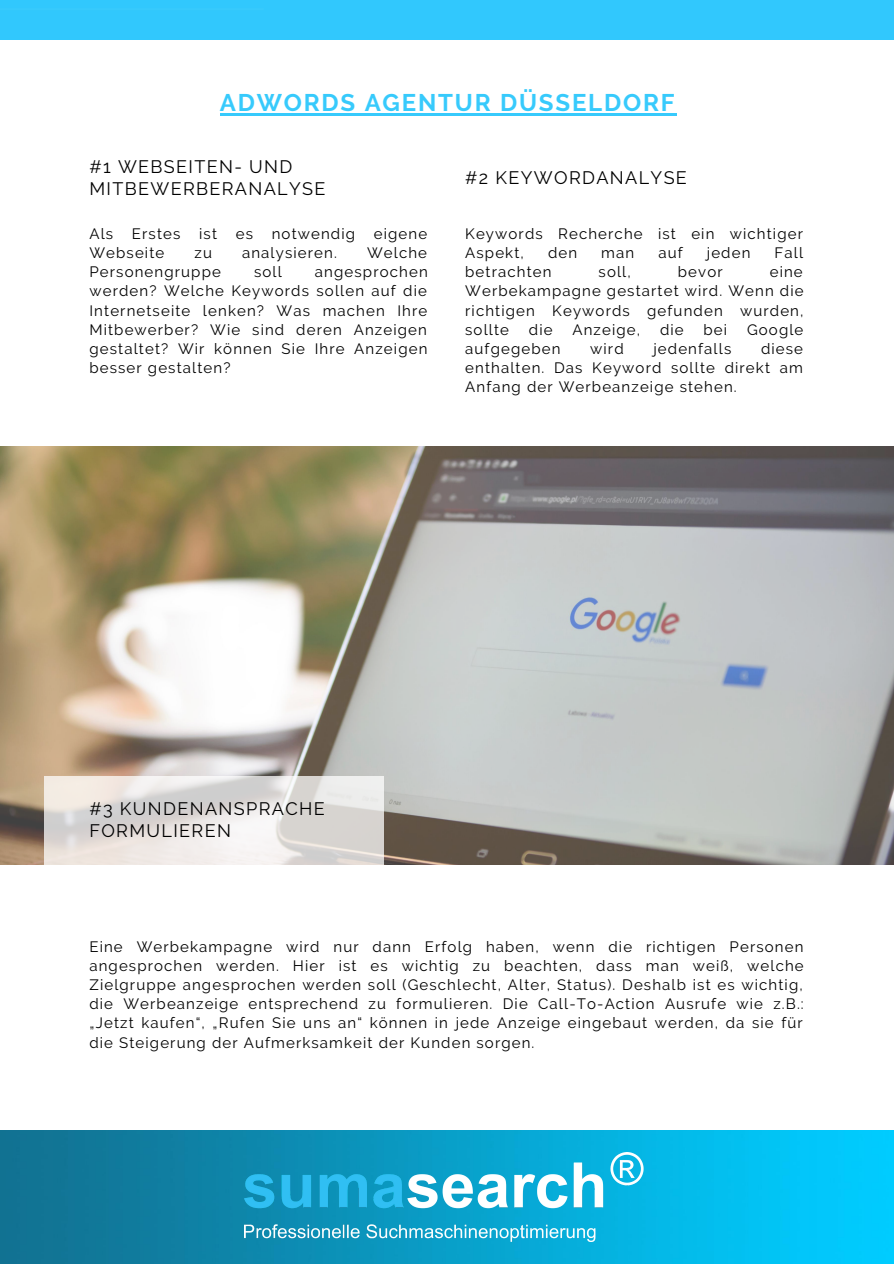
<style>
.page{position:relative;width:894px;height:1264px;background:#fff}
.page>*{position:absolute;margin:0;border:0;box-sizing:border-box;transform-origin:0 0}
.t1{font:700 24px "Raleway";letter-spacing:.075em;color:#37cafc}
.t2{font:18px/22.5px "Raleway";letter-spacing:.075em;color:#000}
.t3{font:15px/19.2px "Raleway";letter-spacing:.075em;color:#000;text-align:justify}
</style>
<div class="page">
<img style="left:0;top:1130px;width:893px;height:133px">
<img style="left:244px;top:1152px;width:405px;height:89px">
<div style="left:0;top:0;width:893px;height:39px;background:#31c8fd"></div>
<img style="left:0;top:446px;width:893px;height:418px">
<svg style="left:44px;top:776px;width:340px;height:89px"></svg>
<hr style="left:220px;top:114px;width:456px;height:2px;background:#37cafc">
<h1 class="t1" style="left:220px;top:89px;width:456px">ADWORDS AGENTUR DÜSSELDORF</h1>
<p class="t2" style="left:89px;top:155px;width:237px">#1 WEBSEITEN- UND<br>MITBEWERBERANALYSE</p>
<p class="t3" style="left:89px;top:224px;width:339px">Als Erstes ist es notwendig eigene<br>Webseite</p>
<p class="t3" style="left:194px;top:243px;width:19px">zu</p>
<p class="t3" style="left:242px;top:243px;width:96px">analysieren.</p>
<p class="t3" style="left:367px;top:243px;width:62px">Welche</p>
<p class="t3" style="left:89px;top:262px;width:133px">Personengruppe</p>
<p class="t3" style="left:254px;top:262px;width:29px">soll</p>
<p class="t3" style="left:89px;top:262px;width:340px;text-indent:225px">angesprochen werden? Welche Keywords sollen auf die Internetseite lenken? Was machen Ihre Mitbewerber? Wie sind deren Anzeigen gestaltet? Wir können Sie Ihre Anzeigen besser gestalten?</p>
<p class="t2" style="left:465px;top:166px;width:223px">#2 KEYWORDANALYSE</p>
<p class="t3" style="left:465px;top:224px;width:339px">Keywords Recherche ist ein wichtiger<br>Aspekt,</p>
<p class="t3" style="left:548px;top:243px;width:31px">den</p>
<p class="t3" style="left:601px;top:243px;width:34px">man</p>
<p class="t3" style="left:658px;top:243px;width:26px">auf</p>
<p class="t3" style="left:706px;top:243px;width:45px">jeden</p>
<p class="t3" style="left:774px;top:243px;width:30px">Fall</p>
<p class="t3" style="left:465px;top:262px;width:88px">betrachten</p>
<p class="t3" style="left:598px;top:262px;width:34px">soll,</p>
<p class="t3" style="left:677px;top:262px;width:46px">bevor</p>
<p class="t3" style="left:465px;top:262px;width:340px;text-indent:304px">eine Werbekampagne gestartet wird. Wenn die richtigen Keywords gefunden wurden, sollte</p>
<p class="t3" style="left:529px;top:320px;width:25px">die</p>
<p class="t3" style="left:572px;top:320px;width:69px">Anzeige,</p>
<p class="t3" style="left:660px;top:320px;width:25px">die</p>
<p class="t3" style="left:703px;top:320px;width:25px">bei</p>
<p class="t3" style="left:746px;top:320px;width:58px">Google</p>
<p class="t3" style="left:465px;top:339px;width:97px">aufgegeben</p>
<p class="t3" style="left:590px;top:339px;width:35px">wird</p>
<p class="t3" style="left:653px;top:339px;width:79px">jedenfalls</p>
<p class="t3" style="left:465px;top:339px;width:339px;text-indent:296px">diese enthalten. Das Keyword sollte direkt am Anfang der Werbeanzeige stehen.</p>
<p class="t2" style="left:89px;top:797px;width:237px">#3 KUNDENANSPRACHE<br>FORMULIEREN</p>
<p class="t3" style="left:89px;top:936px;width:715px">Eine Werbekampagne wird nur dann Erfolg haben, wenn die richtigen Personen angesprochen werden. Hier ist es wichtig zu beachten, dass man weiß, welche Zielgruppe angesprochen werden soll (Geschlecht, Alter, Status). Deshalb ist es wichtig, die Werbeanzeige entsprechend zu formulieren. Die Call-To-Action Ausrufe wie z.B.: „Jetzt kaufen“, „Rufen Sie uns an“ können in jede Anzeige eingebaut werden, da sie für die Steigerung der Aufmerksamkeit der Kunden sorgen.</p>
</div>
